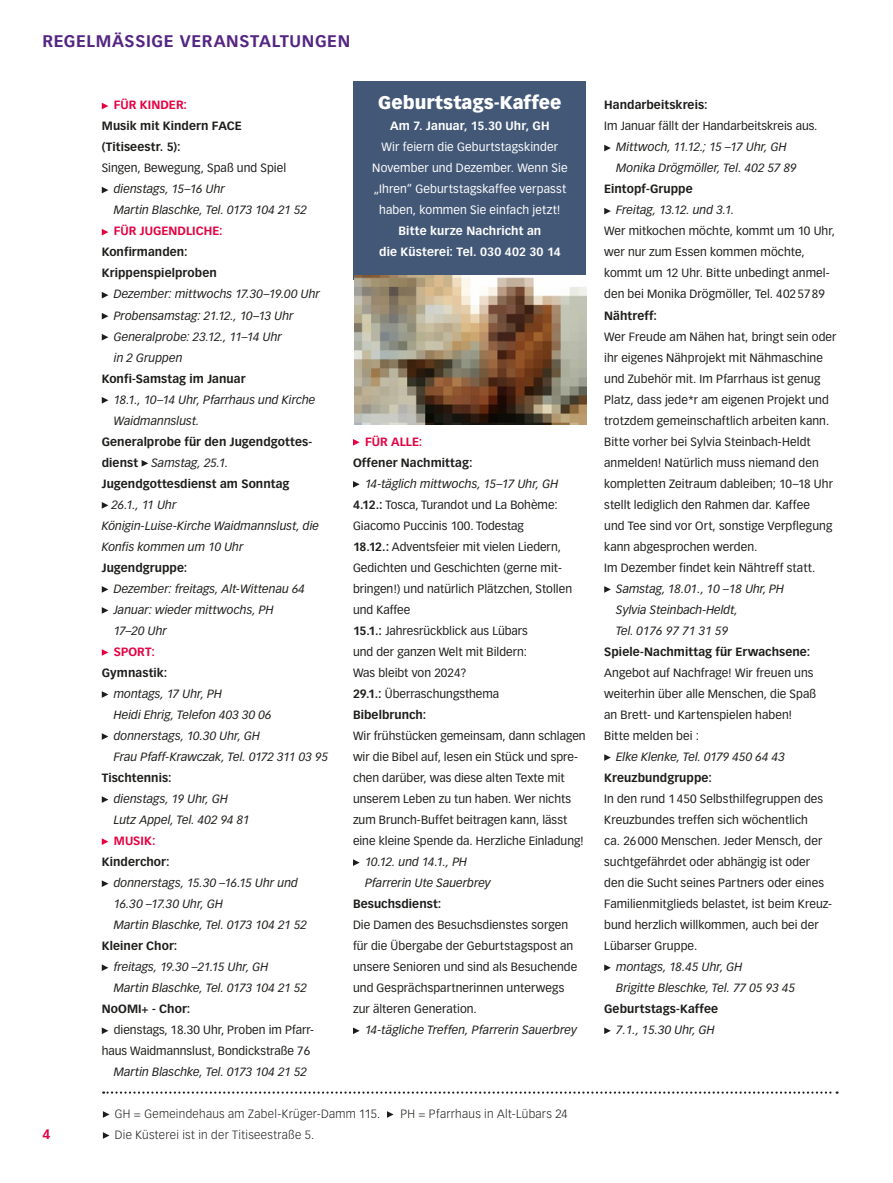
<style>
.page{position:relative;width:893px;height:1183px;background:#fff}
.page>*{position:absolute;margin:0;border:0;box-sizing:border-box;transform-origin:0 0}
.t1{font:900 18px "Vectora LH";color:#fff}
.t2{font:700 16.5px "Vectora LH";letter-spacing:.04em;color:#542583}
.t3{font:700 13.5px "Vectora LH";color:#e40041}
.t4{font:11.7px/21px "Vectora LH";letter-spacing:.005em;color:#1d1d1b}
.t5{font:italic 11.7px/21px "Vectora LH";letter-spacing:.005em;color:#1d1d1b}
.t6{font:700 11.7px/21px "Vectora LH";letter-spacing:.005em;color:#1d1d1b}
.t7{font:11.7px/21px "Vectora LH";letter-spacing:.015em;color:#fff;text-align:center}
.t8{font:300 11.7px "Vectora LH";letter-spacing:.025em;color:#1d1d1b}
.t9{font:700 11.7px/21px "Vectora LH";letter-spacing:.01em;color:#fff;text-align:center}
.t10{font:700 11.7px "Vectora LH";letter-spacing:.005em;color:#e40041}
.s1{font-weight:400;font-style:italic}
.s2{font-style:italic}
.s3{font-weight:700}
</style>
<div class="page">
<svg style="left:102px;top:103px;width:6px;height:6px"></svg>
<svg style="left:102px;top:187px;width:6px;height:6px"></svg>
<svg style="left:102px;top:229px;width:6px;height:6px"></svg>
<svg style="left:102px;top:292px;width:6px;height:6px"></svg>
<svg style="left:102px;top:313px;width:6px;height:6px"></svg>
<svg style="left:102px;top:334px;width:6px;height:6px"></svg>
<svg style="left:102px;top:397px;width:6px;height:6px"></svg>
<svg style="left:142px;top:460px;width:6px;height:6px"></svg>
<svg style="left:102px;top:502px;width:6px;height:6px"></svg>
<svg style="left:102px;top:586px;width:6px;height:6px"></svg>
<svg style="left:102px;top:607px;width:6px;height:6px"></svg>
<svg style="left:102px;top:649px;width:6px;height:6px"></svg>
<svg style="left:102px;top:691px;width:6px;height:6px"></svg>
<svg style="left:102px;top:733px;width:6px;height:6px"></svg>
<svg style="left:102px;top:796px;width:6px;height:6px"></svg>
<svg style="left:102px;top:838px;width:6px;height:6px"></svg>
<svg style="left:102px;top:880px;width:6px;height:6px"></svg>
<svg style="left:102px;top:964px;width:6px;height:6px"></svg>
<svg style="left:102px;top:1027px;width:6px;height:6px"></svg>
<svg style="left:353px;top:439px;width:7px;height:6px"></svg>
<svg style="left:353px;top:481px;width:7px;height:6px"></svg>
<svg style="left:353px;top:859px;width:7px;height:6px"></svg>
<svg style="left:353px;top:1027px;width:7px;height:6px"></svg>
<svg style="left:604px;top:145px;width:7px;height:6px"></svg>
<svg style="left:604px;top:208px;width:7px;height:6px"></svg>
<svg style="left:604px;top:586px;width:7px;height:6px"></svg>
<svg style="left:604px;top:754px;width:7px;height:6px"></svg>
<svg style="left:604px;top:964px;width:7px;height:6px"></svg>
<svg style="left:604px;top:1027px;width:7px;height:6px"></svg>
<svg style="left:103px;top:1111px;width:7px;height:6px"></svg>
<svg style="left:387px;top:1111px;width:7px;height:6px"></svg>
<svg style="left:103px;top:1132px;width:7px;height:6px"></svg>
<svg style="left:103px;top:1091px;width:735px;height:2px"></svg>
<div style="left:354px;top:82px;width:232px;height:198px;background:#435877"></div>
<img style="left:354px;top:276px;width:232px;height:148px">
<h2 class="t2" style="left:43px;top:31px;width:309px">REGELMÄSSIGE VERANSTALTUNGEN</h2>
<p class="t3" style="left:43px;top:1125px;width:9px">4</p>
<p class="t10" style="left:114px;top:98px;width:75px">FÜR KINDER:</p>
<p class="t6" style="left:102px;top:116px;width:141px">Musik mit Kindern FACE (Titiseestr. 5):</p>
<p class="t4" style="left:102px;top:158px;width:186px">Singen, Bewegung, Spaß und Spiel</p>
<p class="t5" style="left:114px;top:179px;width:195px">dienstags, 15–16 Uhr<br>Martin Blaschke, Tel. 0173 104 21 52</p>
<p class="t10" style="left:114px;top:224px;width:111px">FÜR JUGENDLICHE:</p>
<p class="t6" style="left:102px;top:242px;width:117px">Konfirmanden:<br>Krippenspielproben</p>
<p class="t5" style="left:114px;top:284px;width:208px">Dezember: mittwochs 17.30–19.00 Uhr<br>Probensamstag: 21.12., 10–13 Uhr<br>Generalprobe: 23.12., 11–14 Uhr<br>in 2 Gruppen</p>
<p class="t6" style="left:102px;top:368px;width:145px">Konfi-Samstag im Januar</p>
<p class="t5" style="left:114px;top:389px;width:203px">18.1., 10–14 Uhr, Pfarrhaus und Kirche<br>Waidmannslust.</p>
<p class="t6" style="left:102px;top:431px;width:212px">Generalprobe für den Jugendgottes&shy;dienst <span class="s1">Samstag, 25.1.<br></span>Jugendgottesdienst am Sonntag</p>
<p class="t5" style="left:102px;top:494px;width:219px;text-indent:10px">26.1., 11 Uhr<br>Königin-Luise-Kirche Waidmannslust, die<br>Konfis kommen um 10 Uhr</p>
<p class="t6" style="left:102px;top:557px;width:87px">Jugendgruppe:</p>
<p class="t5" style="left:114px;top:578px;width:193px">Dezember: freitags, Alt-Wittenau 64<br>Januar: wieder mittwochs, PH<br>17–20 Uhr</p>
<p class="t10" style="left:114px;top:644px;width:43px">SPORT:</p>
<p class="t6" style="left:102px;top:662px;width:67px">Gymnastik:</p>
<p class="t5" style="left:114px;top:683px;width:216px">montags, 17 Uhr, PH<br>Heidi Ehrig, Telefon 403 30 06 donnerstags, 10.30 Uhr, GH<br>Frau Pfaff-Krawczak, Tel. 0172 311 03 95</p>
<p class="t6" style="left:102px;top:767px;width:71px">Tischtennis:</p>
<p class="t5" style="left:114px;top:788px;width:137px">dienstags, 19 Uhr, GH<br>Lutz Appel, Tel. 402 94 81</p>
<p class="t10" style="left:114px;top:833px;width:43px">MUSIK:</p>
<p class="t6" style="left:102px;top:851px;width:69px">Kinderchor:</p>
<p class="t5" style="left:114px;top:872px;width:195px">donnerstags, 15.30 –16.15 Uhr und<br>16.30 –17.30 Uhr, GH<br>Martin Blaschke, Tel. 0173 104 21 52</p>
<p class="t6" style="left:102px;top:935px;width:77px">Kleiner Chor:</p>
<p class="t5" style="left:114px;top:956px;width:195px">freitags, 19.30 –21.15 Uhr, GH<br>Martin Blaschke, Tel. 0173 104 21 52</p>
<p class="t6" style="left:102px;top:998px;width:90px">NoOMI+ - Chor:</p>
<p class="t4" style="left:102px;top:1019px;width:214px;text-indent:12px">dienstags, 18.30 Uhr, Proben im Pfarr&shy;haus Waidmannslust, Bondickstraße 76</p>
<p class="t5" style="left:114px;top:1061px;width:195px">Martin Blaschke, Tel. 0173 104 21 52</p>
<h1 class="t1" style="left:378px;top:92px;width:185px">Geburtstags-Kaffee</h1>
<p class="t9" style="left:390px;top:116px;width:161px">Am 7. Januar, 15.30 Uhr, GH</p>
<p class="t7" style="left:372px;top:137px;width:197px">Wir feiern die Geburtstagskinder November und Dezember. Wenn Sie „Ihren“ Geburtstagskaffee verpasst haben, kommen Sie einfach jetzt!</p>
<p class="t9" style="left:379px;top:221px;width:183px">Bitte kurze Nachricht an<br>die Küsterei: Tel. 030 402 30 14</p>
<p class="t10" style="left:365px;top:434px;width:59px">FÜR ALLE:</p>
<p class="t6" style="left:353px;top:452px;width:121px">Offener Nachmittag:</p>
<p class="t4" style="left:353px;top:473px;width:221px;text-indent:12px"><span class="s2">14-täglich mittwochs, 15–17 Uhr, GH<br></span><span class="s3">4.12.:</span> Tosca, Turandot und La Bohème:<br>Giacomo Puccinis 100. Todestag<br><span class="s3">18.12.:</span> Adventsfeier mit vielen Liedern,<br>Gedichten und Geschichten (gerne mit&shy;bringen!) und natürlich Plätzchen, Stollen und Kaffee<br><span class="s3">15.1.:</span> Jahresrückblick aus Lübars<br>und der ganzen Welt mit Bildern:<br>Was bleibt von 2024?<br><span class="s3">29.1.:</span> Überraschungsthema<br><span class="s3">Bibelbrunch:</span></p>
<p class="t4" style="left:353px;top:725px;width:234px">Wir frühstücken gemeinsam, dann schlagen wir die Bibel auf, lesen ein Stück und spre&shy;chen darüber, was diese alten Texte mit unserem Leben zu tun haben. Wer nichts zum Brunch-Buffet beitragen kann, lässt eine kleine Spende da. Herzliche Einladung!</p>
<p class="t5" style="left:365px;top:851px;width:127px">10.12. und 14.1., PH<br>Pfarrerin Ute Sauerbrey</p>
<p class="t6" style="left:353px;top:893px;width:90px">Besuchsdienst:</p>
<p class="t4" style="left:353px;top:914px;width:226px">Die Damen des Besuchsdienstes sorgen für die Übergabe der Geburtstagspost an unsere Senioren und sind als Besuchende und Gesprächspartnerinnen unterwegs zur älteren Generation.</p>
<p class="t5" style="left:365px;top:1019px;width:213px">14-tägliche Treffen, Pfarrerin Sauerbrey</p>
<p class="t8" style="left:115px;top:1106px;width:267px">GH = Gemeindehaus am Zabel-Krüger-Damm 115.</p>
<p class="t8" style="left:400px;top:1106px;width:169px">PH = Pfarrhaus in Alt-Lübars 24</p>
<p class="t8" style="left:115px;top:1127px;width:201px">Die Küsterei ist in der Titiseestraße 5.</p>
<p class="t6" style="left:604px;top:95px;width:105px">Handarbeitskreis:</p>
<p class="t4" style="left:604px;top:116px;width:215px">Im Januar fällt der Handarbeitskreis aus.</p>
<p class="t5" style="left:616px;top:137px;width:182px">Mittwoch, 11.12.; 15 –17 Uhr, GH<br>Monika Drögmöller, Tel. 402 57 89</p>
<p class="t6" style="left:604px;top:179px;width:90px">Eintopf-Gruppe</p>
<p class="t5" style="left:616px;top:200px;width:120px">Freitag, 13.12. und 3.1.</p>
<p class="t4" style="left:604px;top:221px;width:232px">Wer mitkochen möchte, kommt um 10 Uhr, wer nur zum Essen kommen möchte, kommt um 12 Uhr. Bitte unbedingt anmel&shy;den bei Monika Drögmöller, Tel. 4025789</p>
<p class="t6" style="left:604px;top:305px;width:54px">Nähtreff:</p>
<p class="t4" style="left:604px;top:326px;width:234px">Wer Freude am Nähen hat, bringt sein oder ihr eigenes Nähprojekt mit Nähmaschine und Zubehör mit. Im Pfarrhaus ist genug Platz, dass jede*r am eigenen Projekt und trotzdem gemeinschaftlich arbeiten kann.<br>Bitte vorher bei Sylvia Steinbach-Heldt anmelden! Natürlich muss niemand den kompletten Zeitraum dableiben; 10–18 Uhr stellt lediglich den Rahmen dar. Kaffee<br>und Tee sind vor Ort, sonstige Verpflegung kann abgesprochen werden.<br>Im Dezember findet kein Nähtreff statt.</p>
<p class="t5" style="left:616px;top:578px;width:169px">Samstag, 18.01., 10 –18 Uhr, PH<br>Sylvia Steinbach-Heldt,<br>Tel. 0176 97 71 31 59</p>
<p class="t6" style="left:604px;top:641px;width:207px">Spiele-Nachmittag für Erwachsene:</p>
<p class="t4" style="left:604px;top:662px;width:214px">Angebot auf Nachfrage! Wir freuen uns weiterhin über alle Menschen, die Spaß an Brett- und Kartenspielen haben!<br>Bitte melden bei :</p>
<p class="t5" style="left:616px;top:746px;width:170px">Elke Klenke, Tel. 0179 450 64 43</p>
<p class="t6" style="left:604px;top:767px;width:109px">Kreuzbundgruppe:</p>
<p class="t4" style="left:604px;top:788px;width:229px">In den rund 1 450 Selbsthilfegruppen des Kreuzbundes treffen sich wöchentlich<br>ca. 26000 Menschen. Jeder Mensch, der suchtgefährdet oder abhängig ist oder den die Sucht seines Partners oder eines Familienmitglieds belastet, ist beim Kreuz&shy;bund herzlich willkommen, auch bei der Lübarser Gruppe.</p>
<p class="t5" style="left:616px;top:956px;width:181px">montags, 18.45 Uhr, GH<br>Brigitte Bleschke, Tel. 77 05 93 45</p>
<p class="t6" style="left:604px;top:998px;width:115px">Geburtstags-Kaffee</p>
<p class="t5" style="left:616px;top:1019px;width:100px">7.1., 15.30 Uhr, GH</p>
</div>
